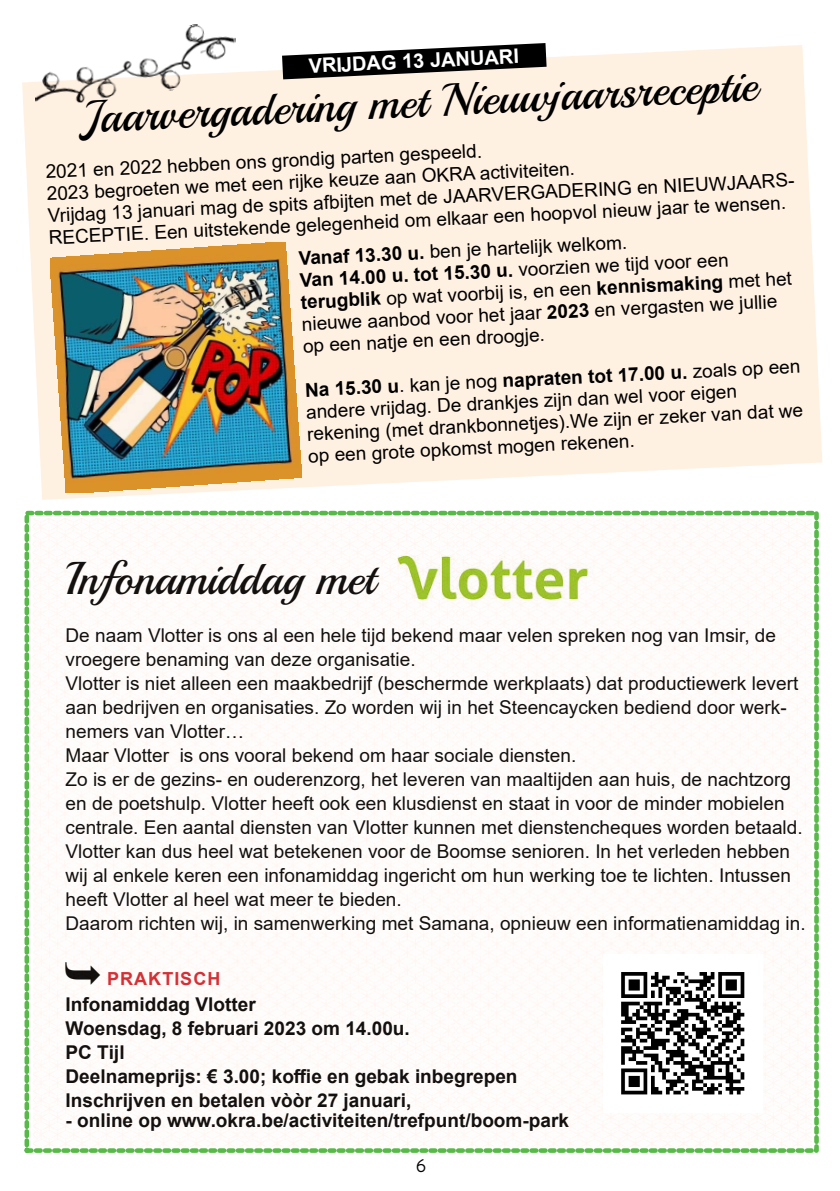
<style>
.page{position:relative;width:840px;height:1191px;background:#fff}
.page>*{position:absolute;margin:0;border:0;box-sizing:border-box;transform-origin:0 0}
.t1{font:46px "Playball";color:#000}
.t2{font:700 20px "Arial";color:#fff}
.t3{font:19px/24px "Arial";color:#000}
.t4{font:700 19px/24px "Arial";color:#000}
.t5{font:700 18px "Arial";letter-spacing:.055em;color:#d2232a}
.t6{font:18px "Brandon Text";color:#000}
.s1{font-weight:700}
</style>
<div class="page">
<svg style="left:22px;top:45px;width:799px;height:455px;background:#fff2e3"></svg>
<svg style="left:281px;top:43px;width:266px;height:37px"></svg>
<div style="left:24px;top:511px;width:794px;height:641px;border:5px dashed #57b947"></div>
<img style="left:50px;top:242px;width:251px;height:251px">
<img style="left:28px;top:24px;width:213px;height:87px">
<img style="left:32px;top:518px;width:778px;height:629px">
<img style="left:603px;top:954px;width:159px;height:159px">
<svg style="left:66px;top:962px;width:34px;height:23px"></svg>
<p class="t2" style="left:308px;top:59px;width:212px;rotate:-3deg">VRĲDAG 13 JANUARI</p>
<h1 class="t1" style="left:80px;top:91px;width:677px;rotate:-3deg">Jaarvergadering met Nieuwjaarsreceptie</h1>
<p class="t3" style="left:45px;top:163px;width:756px;line-height:22.2px;rotate:-3deg">2021 en 2022 hebben ons grondig parten gespeeld.<br>2023 begroeten we met een rĳke keuze aan OKRA activiteiten.<br>Vrĳdag 13 januari mag de spits afbĳten met de JAARVERGADERING en NIEUWJAARS-RECEPTIE. Een uitstekende gelegenheid om elkaar een hoopvol nieuw jaar te wensen.</p>
<p class="t3" style="left:298px;top:250px;width:493px;line-height:21.8px;rotate:-3deg"><span class="s1">Vanaf 13.30 u.</span> ben je hartelĳk welkom.<br><span class="s1">Van 14.00 u. tot 15.30 u.</span> voorzien we tĳd voor een <span class="s1">terugblik</span> op wat voorbĳ is, en een <span class="s1">kennismaking</span> met het nieuwe aanbod voor het jaar <span class="s1">2023</span> en vergasten we jullie op een natje en een droogje.</p>
<p class="t3" style="left:304px;top:382px;width:498px;line-height:21.8px;rotate:-3deg"><span class="s1">Na 15.30 u</span>. kan je nog <span class="s1">napraten tot 17.00 u.</span> zoals op een andere vrĳdag. De drankjes zĳn dan wel voor eigen rekening (met drankbonnetjes).We zĳn er zeker van dat we op een grote opkomst mogen rekenen.</p>
<h1 class="t1" style="left:66px;top:550px;width:311px">Infonamiddag met</h1>
<p class="t3" style="left:66px;top:625px;width:741px">De naam Vlotter is ons al een hele tĳd bekend maar velen spreken nog van Imsir, de vroegere benaming van deze organisatie.<br>Vlotter is niet alleen een maakbedrĳf (beschermde werkplaats) dat productiewerk levert aan bedrĳven en organisaties. Zo worden wĳ in het Steencaycken bediend door werk&shy;nemers van Vlotter…<br>Maar Vlotter is ons vooral bekend om haar sociale diensten.<br>Zo is er de gezins- en ouderenzorg, het leveren van maaltĳden aan huis, de nachtzorg en de poetshulp. Vlotter heeft ook een klusdienst en staat in voor de minder mobielen centrale. Een aantal diensten van Vlotter kunnen met dienstencheques worden betaald.<br>Vlotter kan dus heel wat betekenen voor de Boomse senioren. In het verleden hebben wĳ al enkele keren een infonamiddag ingericht om hun werking toe te lichten. Intussen heeft Vlotter al heel wat meer te bieden.<br>Daarom richten wĳ, in samenwerking met Samana, opnieuw een informatienamiddag in.</p>
<p class="t5" style="left:107px;top:972px;width:114px">PRAKTISCH</p>
<p class="t4" style="left:66px;top:994px;width:453px">Infonamiddag Vlotter<br>Woensdag, 8 februari 2023 om 14.00u.<br>PC Tĳl<br>Deelnameprĳs: € 3.00; koffie en gebak inbegrepen<br>Inschrĳven en betalen vòòr 27 januari,</p>
<p class="t4" style="left:66px;top:1110px;width:504px">- online op www.okra.be/activiteiten/trefpunt/boom-park</p>
<p class="t6" style="left:415px;top:1159px;width:12px">6</p>
</div>
